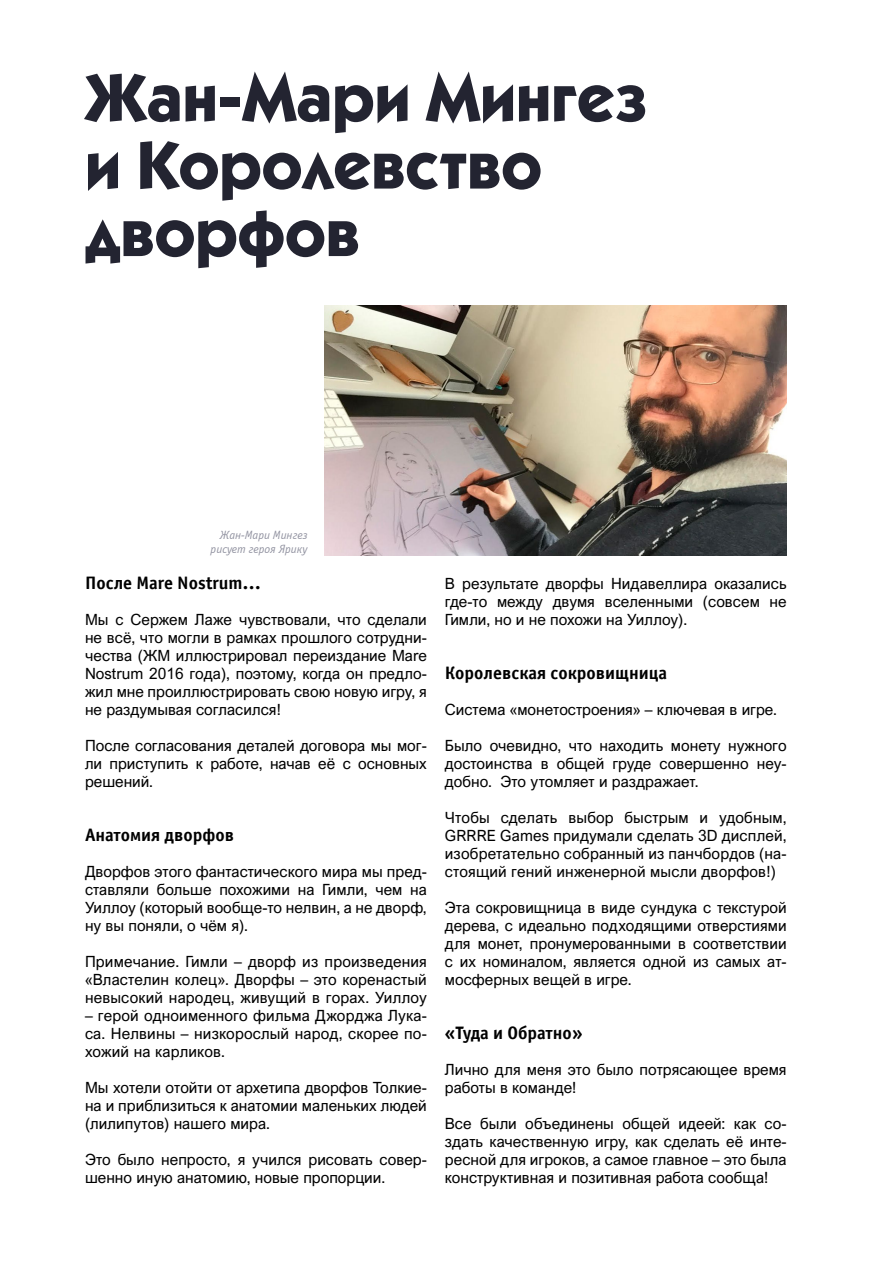
<style>
.page{position:relative;width:893px;height:1263px;background:#fff}
.page>*{position:absolute;margin:0;border:0;box-sizing:border-box;transform-origin:0 0}
.Titrage_page{font:700 67.5px/67.5px "Kabel C";color:#232431}
.Question___Sous-part{font:700 18px "Officina Sans Win C";color:#000}
.Corps_General{font:15.45px/18px "Arial Nova";color:#000;text-align:justify}
.Légendes{font:italic 12px/14.4px "Officina Sans Win C";color:#9293a1;text-align:right}
</style>
<div class="page">
<img style="left:325px;top:306px;width:462px;height:249px">
<p class="Titrage_page" style="left:85px;top:64px;width:563px">Жан-Мари Мингез и Королевство дворфов</p>
<p class="Légendes" style="left:211px;top:528px;width:98px">Жан-Мари Мингез рисует героя Ярику</p>
<p class="Question___Sous-part" style="left:85px;top:573px;width:177px">После Mare Nostrum…</p>
<p class="Corps_General" style="left:85px;top:611px;width:343px">Мы с Сержем Лаже чувствовали, что сделали не всё, что могли в рамках прошлого сотрудни&shy;чества (ЖМ иллюстрировал переиздание Mare Nostrum 2016 года), поэтому, когда он предло&shy;жил мне проиллюстрировать свою новую игру, я не раздумывая согласился!</p>
<p class="Corps_General" style="left:85px;top:737px;width:343px">После согласования деталей договора мы мог&shy;ли приступить к работе, начав её с основных решений.</p>
<p class="Question___Sous-part" style="left:85px;top:825px;width:151px">Анатомия дворфов</p>
<p class="Corps_General" style="left:85px;top:863px;width:343px">Дворфов этого фантастического мира мы пред&shy;ставляли больше похожими на Гимли, чем на Уиллоу (который вообще-то нелвин, а не дворф, ну вы поняли, о чём я).</p>
<p class="Corps_General" style="left:85px;top:953px;width:343px">Примечание. Гимли – дворф из произведения «Властелин колец». Дворфы – это коренастый невысокий народец, живущий в горах. Уиллоу</p>
<p class="Corps_General" style="left:85px;top:1007px;width:343px">– герой одноименного фильма Джорджа Лука&shy;са. Нелвины – низкорослый народ, скорее по&shy;хожий на карликов.</p>
<p class="Corps_General" style="left:85px;top:1079px;width:343px">Мы хотели отойти от архетипа дворфов Толкие&shy;на и приблизиться к анатомии маленьких людей (лилипутов) нашего мира.</p>
<p class="Corps_General" style="left:85px;top:1151px;width:343px">Это было непросто, я учился рисовать совер&shy;шенно иную анатомию, новые пропорции.</p>
<p class="Corps_General" style="left:445px;top:575px;width:343px">В результате дворфы Нидавеллира оказались где-то между двумя вселенными (совсем не Гимли, но и не похожи на Уиллоу).</p>
<p class="Question___Sous-part" style="left:445px;top:663px;width:224px">Королевская сокровищница</p>
<p class="Corps_General" style="left:445px;top:701px;width:334px">Система «монетостроения» – ключевая в игре.</p>
<p class="Corps_General" style="left:445px;top:737px;width:343px">Было очевидно, что находить монету нужного достоинства в общей груде совершенно неу&shy;добно. Это утомляет и раздражает.</p>
<p class="Corps_General" style="left:445px;top:809px;width:343px">Чтобы сделать выбор быстрым и удобным, GRRRE Games придумали сделать 3D дисплей, изобретательно собранный из панчбордов (на&shy;стоящий гений инженерной мысли дворфов!)</p>
<p class="Corps_General" style="left:445px;top:899px;width:343px">Эта сокровищница в виде сундука с текстурой дерева, с идеально подходящими отверстиями для монет, пронумерованными в соответствии с их номиналом, является одной из самых ат&shy;мосферных вещей в игре.</p>
<p class="Question___Sous-part" style="left:445px;top:1023px;width:139px">«Туда и Обратно»</p>
<p class="Corps_General" style="left:445px;top:1061px;width:343px">Лично для меня это было потрясающее время работы в команде!</p>
<p class="Corps_General" style="left:445px;top:1115px;width:343px">Все были объединены общей идеей: как со&shy;здать качественную игру, как сделать её инте&shy;ресной для игроков, а самое главное – это была конструктивная и позитивная работа сообща!</p>
</div>
